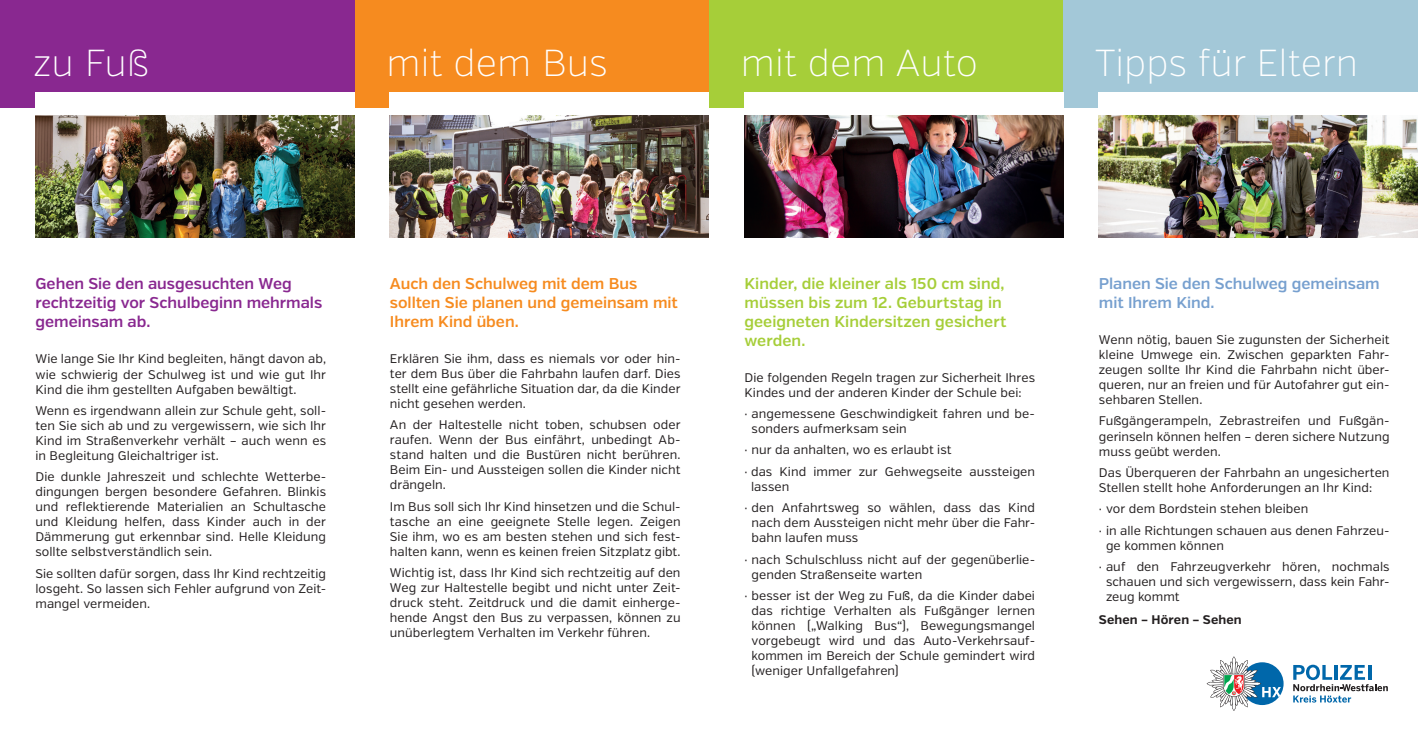
<style>
.page{position:relative;width:1418px;height:745px;background:#fff}
.page>*{position:absolute;margin:0;border:0;box-sizing:border-box;transform-origin:0 0}
.t1{font:200 37.5px "Verb";color:#fff}
.t2{font:600 15.62px/18.8px "Verb";letter-spacing:.005em;color:#a6ce39}
.t3{font:600 15.62px/18.8px "Verb";color:#892890}
.t4{font:600 15.62px/18.8px "Verb";color:#f68b1f}
.t5{font:600 15.62px/18.8px "Verb";color:#77a0cf}
.t6{font:12.5px/15px "Verb";letter-spacing:.005em;color:#231f20;text-align:justify}
.t7{font:700 12.5px "Verb";letter-spacing:.01em;color:#231f20}
</style>
<div class="page">
<div style="left:354px;top:0;width:355px;height:107px;background:#f68b1f"></div>
<div style="left:709px;top:0;width:354px;height:107px;background:#a6ce39"></div>
<div style="left:0;top:0;width:354px;height:107px;background:#892890"></div>
<div style="left:1063px;top:0;width:354px;height:107px;background:#a3c8d8"></div>
<img style="left:35px;top:115px;width:319px;height:122px">
<img style="left:744px;top:115px;width:319px;height:122px">
<img style="left:390px;top:115px;width:319px;height:122px">
<div style="left:1240px;top:661px;width:43px;height:43px;background:#0067aa;border-radius:50%"></div>
<svg style="left:1293px;top:664px;width:94px;height:38px"></svg>
<svg style="left:1206px;top:656px;width:74px;height:54px"></svg>
<img style="left:1098px;top:115px;width:319px;height:122px">
<div style="left:744px;top:92px;width:319px;height:18px;background:#fff"></div>
<div style="left:390px;top:92px;width:319px;height:18px;background:#fff"></div>
<div style="left:35px;top:92px;width:319px;height:18px;background:#fff"></div>
<div style="left:1098px;top:92px;width:319px;height:18px;background:#fff"></div>
<h1 class="t1" style="left:33px;top:41px;width:118px">zu Fuß</h1>
<h1 class="t1" style="left:386px;top:41px;width:223px">mit dem Bus</h1>
<h1 class="t1" style="left:741px;top:41px;width:238px">mit dem Auto</h1>
<h1 class="t1" style="left:1094px;top:41px;width:265px">Tipps für Eltern</h1>
<p class="t3" style="left:35px;top:274px;width:288px">Gehen Sie den ausgesuchten Weg rechtzeitig vor Schulbeginn mehrmals gemeinsam ab.</p>
<p class="t6" style="left:35px;top:351px;width:292px">Wie lange Sie Ihr Kind begleiten, hängt davon ab, wie schwierig der Schulweg ist und wie gut Ihr Kind die ihm gestellten Aufgaben bewältigt.</p>
<p class="t6" style="left:35px;top:403px;width:292px">Wenn es irgendwann allein zur Schule geht, soll&shy;ten Sie sich ab und zu vergewissern, wie sich Ihr Kind im Straßenverkehr verhält – auch wenn es in Begleitung Gleichaltriger ist.</p>
<p class="t6" style="left:35px;top:469px;width:292px">Die dunkle Jahreszeit und schlechte Wetterbe&shy;dingungen bergen besondere Gefahren. Blinkis und reflektierende Materialien an Schultasche und Kleidung helfen, dass Kinder auch in der Dämmerung gut erkennbar sind. Helle Kleidung sollte selbstverständlich sein.</p>
<p class="t6" style="left:35px;top:566px;width:292px">Sie sollten dafür sorgen, dass Ihr Kind rechtzeitig losgeht. So lassen sich Fehler aufgrund von Zeit&shy;mangel vermeiden.</p>
<p class="t4" style="left:390px;top:274px;width:289px">Auch den Schulweg mit dem Bus sollten Sie planen und gemeinsam mit<br>Ihrem Kind üben.</p>
<p class="t6" style="left:390px;top:351px;width:292px">Erklären Sie ihm, dass es niemals vor oder hin&shy;ter dem Bus über die Fahrbahn laufen darf. Dies stellt eine gefährliche Situation dar, da die Kinder nicht gesehen werden.</p>
<p class="t6" style="left:390px;top:417px;width:292px">An der Haltestelle nicht toben, schubsen oder raufen. Wenn der Bus einfährt, unbedingt Ab&shy;stand halten und die Bustüren nicht berühren.<br>Beim Ein- und Aussteigen sollen die Kinder nicht drängeln.</p>
<p class="t6" style="left:390px;top:498px;width:292px">Im Bus soll sich Ihr Kind hinsetzen und die Schul&shy;tasche an eine geeignete Stelle legen. Zeigen Sie ihm, wo es am besten stehen und sich fest&shy;halten kann, wenn es keinen freien Sitzplatz gibt.</p>
<p class="t6" style="left:390px;top:565px;width:292px">Wichtig ist, dass Ihr Kind sich rechtzeitig auf den Weg zur Haltestelle begibt und nicht unter Zeit&shy;druck steht. Zeitdruck und die damit einherge&shy;hende Angst den Bus zu verpassen, können zu unüberlegtem Verhalten im Verkehr führen.</p>
<p class="t2" style="left:744px;top:274px;width:263px">Kinder, die kleiner als 150 cm sind, müssen bis zum 12. Geburtstag in geeigneten Kindersitzen gesichert werden.</p>
<p class="t6" style="left:744px;top:369px;width:292px">Die folgenden Regeln tragen zur Sicherheit Ihres<br>Kindes und der anderen Kinder der Schule bei:</p>
<p class="t6" style="left:751px;top:406px;width:285px;text-indent:-7px">· angemessene Geschwindigkeit fahren und be&shy;sonders aufmerksam sein</p>
<p class="t6" style="left:744px;top:439px;width:292px;line-height:21.4px">· nur da anhalten, wo es erlaubt ist<br>· das Kind immer zur Gehwegseite aussteigen</p>
<p class="t6" style="left:744px;top:475px;width:292px;line-height:21.4px;text-indent:7px">lassen<br>· den Anfahrtsweg so wählen, dass das Kind</p>
<p class="t6" style="left:751px;top:515px;width:285px">nach dem Aussteigen nicht mehr über die Fahr&shy;bahn laufen muss</p>
<p class="t6" style="left:751px;top:551px;width:285px;text-indent:-7px">· nach Schulschluss nicht auf der gegenüberlie&shy;genden Straßenseite warten</p>
<p class="t6" style="left:751px;top:588px;width:285px;text-indent:-7px">· besser ist der Weg zu Fuß, da die Kinder dabei das richtige Verhalten als Fußgänger lernen können („Walking Bus“), Bewegungsmangel vorgebeugt wird und das Auto-Verkehrsauf&shy;kommen im Bereich der Schule gemindert wird (weniger Unfallgefahren)</p>
<p class="t5" style="left:1098px;top:274px;width:282px">Planen Sie den Schulweg gemeinsam mit Ihrem Kind.</p>
<p class="t6" style="left:1098px;top:332px;width:292px">Wenn nötig, bauen Sie zugunsten der Sicherheit kleine Umwege ein. Zwischen geparkten Fahr&shy;zeugen sollte Ihr Kind die Fahrbahn nicht über&shy;queren, nur an freien und für Autofahrer gut ein&shy;sehbaren Stellen.</p>
<p class="t6" style="left:1098px;top:413px;width:292px">Fußgängerampeln, Zebrastreifen und Fußgän&shy;gerinseln können helfen – deren sichere Nutzung muss geübt werden.</p>
<p class="t6" style="left:1098px;top:465px;width:292px">Das Überqueren der Fahrbahn an ungesicherten<br>Stellen stellt hohe Anforderungen an Ihr Kind:</p>
<p class="t6" style="left:1098px;top:498px;width:292px;line-height:21.4px">· vor dem Bordstein stehen bleiben<br>· in alle Richtungen schauen aus denen Fahrzeu-</p>
<p class="t6" style="left:1098px;top:534px;width:292px;line-height:21.4px;text-indent:7px">ge kommen können<br>· auf den Fahrzeugverkehr hören, nochmals</p>
<p class="t6" style="left:1106px;top:574px;width:285px">schauen und sich vergewissern, dass kein Fahr&shy;zeug kommt</p>
<p class="t7" style="left:1098px;top:612px;width:144px">Sehen – Hören – Sehen</p>
</div>
